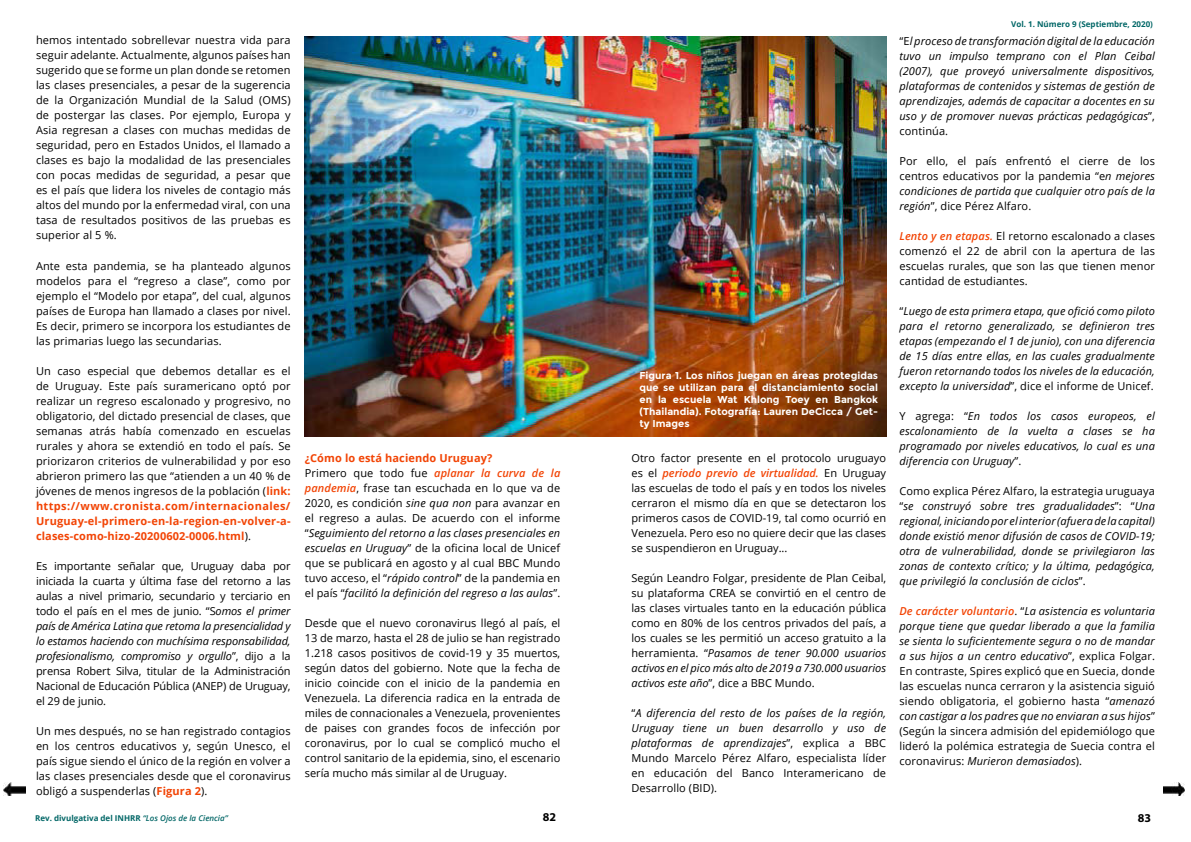
<style>
.page{position:relative;width:1191px;height:842px;background:#fff}
.page>*{position:absolute;margin:0;border:0;box-sizing:border-box;transform-origin:0 0}
.t1{font:700 12px "Myriad Pro";color:#000}
.t2{font:11px/15px "Open Sans";letter-spacing:.01em;color:#000;text-align:justify}
.t3{font:italic 11px/15px "Open Sans";letter-spacing:.01em;color:#000;text-align:justify}
.t4{font:700 10px/12px "Montserrat";color:#fff;text-align:justify}
.t5{font:700 8px "Open Sans";color:#066}
.s1{font-weight:700;color:#f24405}
.s2{font-style:italic}
.s3{font-weight:600;font-style:italic}
.s4{font-weight:600;font-style:italic;color:#f24405}
.s5{font-style:normal}
</style>
<div class="page">
<img style="left:305px;top:36px;width:581px;height:400px">
<img style="left:1163px;top:782px;width:21px;height:14px">
<img style="left:4px;top:782px;width:21px;height:14px">
<p class="t2" style="left:36px;top:34px;width:256px">hemos intentado sobrellevar nuestra vida para seguir adelante. Actualmente, algunos países han sugerido que se forme un plan donde se retomen las clases presenciales, a pesar de la sugerencia de la Organización Mundial de la Salud (OMS) de postergar las clases. Por ejemplo, Europa y Asia regresan a clases con muchas medidas de seguridad, pero en Estados Unidos, el llamado a clases es bajo la modalidad de las presenciales con pocas medidas de seguridad, a pesar que es el país que lidera los niveles de contagio más altos del mundo por la enfermedad viral, con una tasa de resultados positivos de las pruebas es superior al 5 %.</p>
<p class="t2" style="left:36px;top:258px;width:256px">Ante esta pandemia, se ha planteado algunos modelos para el “regreso a clase”, como por ejemplo el “Modelo por etapa”, del cual, algunos países de Europa han llamado a clases por nivel.<br>Es decir, primero se incorpora los estudiantes de las primarias luego las secundarias.</p>
<p class="t2" style="left:36px;top:363px;width:256px">Un caso especial que debemos detallar es el de Uruguay. Este país suramericano optó por realizar un regreso escalonado y progresivo, no obligatorio, del dictado presencial de clases, que semanas atrás había comenzado en escuelas rurales y ahora se extendió en todo el país. Se priorizaron criterios de vulnerabilidad y por eso abrieron primero las que “atienden a un 40 % de jóvenes de menos ingresos de la población (<span class="s1">link: https://www.cronista.com/internacionales/ Uruguay-el-primero-en-la-region-en-volver-a&shy;clases-como-hizo-20200602-0006.html</span>).</p>
<p class="t2" style="left:36px;top:558px;width:256px">Es importante señalar que, Uruguay daba por iniciada la cuarta y última fase del retorno a las aulas a nivel primario, secundario y terciario en todo el país en el mes de junio. “S<span class="s2">omos el primer país de América Latina que retoma la presencialidad y lo estamos haciendo con muchísima responsabilidad, profesionalismo, compromiso y orgullo</span>”, dijo a la prensa Robert Silva, titular de la Administración Nacional de Educación Pública (ANEP) de Uruguay, el 29 de junio.</p>
<p class="t2" style="left:36px;top:723px;width:256px">Un mes después, no se han registrado contagios en los centros educativos y, según Unesco, el país sigue siendo el único de la región en volver a las clases presenciales desde que el coronavirus obligó a suspenderlas (<span class="s1">Figura 2</span>).</p>
<p class="t5" style="left:35px;top:814px;width:194px">Rev. divulgativa del INHRR <span class="s3">“Los Ojos de la Ciencia”</span></p>
<p class="t2" style="left:305px;top:452px;width:257px;text-align:left"><span class="s1">¿Cómo lo está haciendo Uruguay?<br></span>Primero que todo fue <span class="s4">aplanar la curva de la pandemia</span>, frase tan escuchada en lo que va de 2020, es condición <span class="s2">sine qua non</span> para avanzar en el regreso a aulas. De acuerdo con el informe “<span class="s2">Seguimiento del retorno a las clases presenciales en escuelas en Uruguay</span>” de la oficina local de Unicef que se publicará en agosto y al cual BBC Mundo tuvo acceso, el “<span class="s2">rápido control</span>” de la pandemia en el país “<span class="s2">facilitó la definición del regreso a las aulas</span>”.</p>
<p class="t2" style="left:305px;top:615px;width:257px">Desde que el nuevo coronavirus llegó al país, el 13 de marzo, hasta el 28 de julio se han registrado 1.218 casos positivos de covid-19 y 35 muertos, según datos del gobierno. Note que la fecha de inicio coincide con el inicio de la pandemia en Venezuela. La diferencia radica en la entrada de miles de connacionales a Venezuela, provenientes de paises con grandes focos de infección por coronavirus, por lo cual se complicó mucho el control sanitario de la epidemia, sino, el escenario sería mucho más similar al de Uruguay.</p>
<p class="t4" style="left:639px;top:370px;width:240px">Figura 1. Los niños juegan en áreas protegidas que se utilizan para el distanciamiento social en la escuela Wat Khlong Toey en Bangkok (Thailandia). Fotografía: Lauren DeCicca / Get&shy;ty Images</p>
<p class="t2" style="left:631px;top:450px;width:256px">Otro factor presente en el protocolo uruguayo es el <span class="s4">periodo previo de virtualidad.</span> En Uruguay las escuelas de todo el país y en todos los niveles cerraron el mismo día en que se detectaron los primeros casos de COVID-19, tal como ocurrió en Venezuela. Pero eso no quiere decir que las clases se suspendieron en Uruguay...</p>
<p class="t2" style="left:631px;top:570px;width:256px">Según Leandro Folgar, presidente de Plan Ceibal, su plataforma CREA se convirtió en el centro de las clases virtuales tanto en la educación pública como en 80% de los centros privados del país, a los cuales se les permitió un acceso gratuito a la herramienta. “<span class="s2">Pasamos de tener 90.000 usuarios activos en el pico más alto de 2019 a 730.000 usuarios activos este año</span>”, dice a BBC Mundo.</p>
<p class="t2" style="left:631px;top:707px;width:256px">“<span class="s2">A diferencia del resto de los países de la región, Uruguay tiene un buen desarrollo y uso de plataformas de aprendizajes</span>”, explica a BBC Mundo Marcelo Pérez Alfaro, especialista líder en educación del Banco Interamericano de Desarrollo (BID).</p>
<p class="t5" style="left:1011px;top:21px;width:143px">Vol. 1. Número 9 (Septiembre, 2020)</p>
<p class="t3" style="left:899px;top:34px;width:257px"><span class="s5">“E</span>l proceso de transformación digital de la educación tuvo un impulso temprano con el Plan Ceibal (2007), que proveyó universalmente dispositivos, plataformas de contenidos y sistemas de gestión de aprendizajes, además de capacitar a docentes en su uso y de promover nuevas prácticas pedagógicas<span class="s5">”, continúa.</span></p>
<p class="t2" style="left:899px;top:153px;width:257px">Por ello, el país enfrentó el cierre de los centros educativos por la pandemia “e<span class="s2">n mejores condiciones de partida que cualquier otro país de la región</span>”, dice Pérez Alfaro.</p>
<p class="t2" style="left:899px;top:228px;width:257px"><span class="s4">Lento y en etapas.</span> El retorno escalonado a clases comenzó el 22 de abril con la apertura de las escuelas rurales, que son las que tienen menor cantidad de estudiantes.</p>
<p class="t3" style="left:899px;top:303px;width:257px"><span class="s5">“</span>Luego de esta primera etapa, que ofició como piloto para el retorno generalizado, se definieron tres etapas (empezando el 1 de junio), con una diferencia de 15 días entre ellas, en las cuales gradualmente fueron retornando todos los niveles de la educación, excepto la universidad<span class="s5">”, dice el informe de Unicef.</span></p>
<p class="t3" style="left:899px;top:409px;width:257px"><span class="s5">Y agrega: “</span>En todos los casos europeos, el escalonamiento de la vuelta a clases se ha programado por niveles educativos, lo cual es una diferencia con Uruguay<span class="s5">”.</span></p>
<p class="t3" style="left:899px;top:484px;width:257px"><span class="s5">Como explica Pérez Alfaro, la estrategia uruguaya “</span>se construyó sobre tres gradualidades<span class="s5">”: “</span>Una regional, iniciando por el interior (afuera de la capital) donde existió menor difusión de casos de COVID-19; otra de vulnerabilidad, donde se privilegiaron las zonas de contexto crítico; y la última, pedagógica, que privilegió la conclusión de ciclos<span class="s5">”.</span></p>
<p class="t2" style="left:899px;top:604px;width:257px"><span class="s4">De carácter voluntario</span>. “<span class="s2">La asistencia es voluntaria porque tiene que quedar liberado a que la familia se sienta lo suficientemente segura o no de mandar a sus hijos a un centro educativo</span>”, explica Folgar.<br>En contraste, Spires explicó que en Suecia, donde las escuelas nunca cerraron y la asistencia siguió siendo obligatoria, el gobierno hasta “<span class="s2">amenazó con castigar a los padres que no enviaran a sus hijos</span>” (Según la sincera admisión del epidemiólogo que lideró la polémica estrategia de Suecia contra el coronavirus: <span class="s2">Murieron demasiados</span>).</p>
<p class="t1" style="left:543px;top:810px;width:15px">82</p>
<p class="t1" style="left:1137px;top:811px;width:15px">83</p>
</div>
